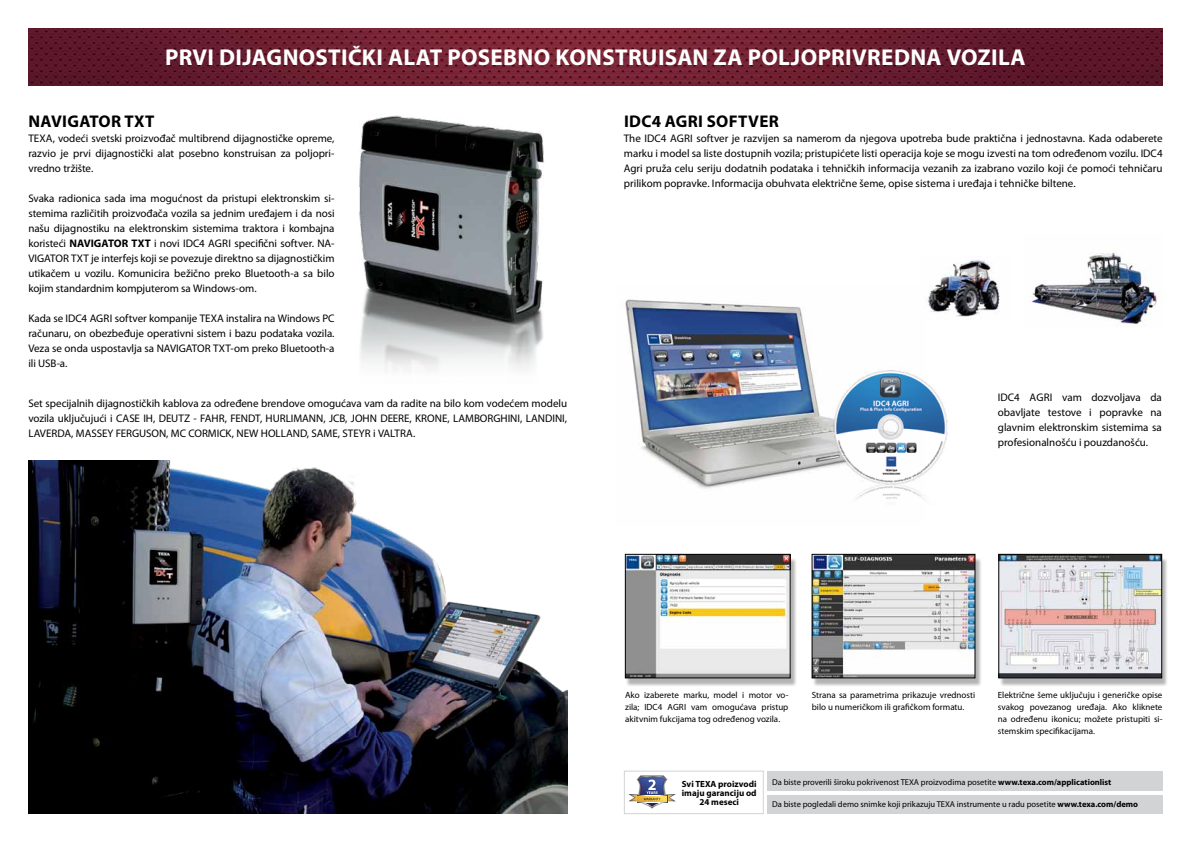
<style>
.page{position:relative;width:1191px;height:842px;background:#fff}
.page>*{position:absolute;margin:0;border:0;box-sizing:border-box;transform-origin:0 0}
.t1{font:700 23px "Myriad Pro";letter-spacing:.015em;color:#fff}
.t2{font:700 17px "Myriad Pro";letter-spacing:.02em;color:#000}
.t3{font:11px/15px "Myriad Pro";color:#000;text-align:justify}
.t4{font:9px/12px "Myriad Pro";color:#000}
.t5{font:700 9px/9px "Myriad Pro";color:#000;text-align:center}
.t6{font:8.5px "Myriad Pro";color:#000}
.s1{font-weight:700}
</style>
<div class="page">
<img style="left:28px;top:28px;width:1134px;height:57px">
<div style="left:625px;top:557px;width:172px;height:130px;background:#000;opacity:.3"></div>
<img style="left:627px;top:556px;width:161px;height:120px">
<div style="left:625px;top:554px;width:165px;height:124px;border:1px solid #000"></div>
<div style="left:812px;top:557px;width:170px;height:130px;background:#000;opacity:.3"></div>
<img style="left:814px;top:556px;width:159px;height:120px">
<div style="left:812px;top:554px;width:163px;height:124px;border:1px solid #000"></div>
<div style="left:999px;top:557px;width:169px;height:130px;background:#000;opacity:.3"></div>
<img style="left:1000px;top:556px;width:159px;height:120px">
<div style="left:998px;top:554px;width:163px;height:124px;border:1px solid #000"></div>
<img style="left:359px;top:115px;width:185px;height:255px">
<img style="left:625px;top:299px;width:195px;height:190px">
<img style="left:820px;top:370px;width:140px;height:184px">
<img style="left:927px;top:260px;width:73px;height:57px">
<img style="left:1031px;top:252px;width:126px;height:75px">
<img style="left:28px;top:460px;width:539px;height:354px">
<div style="left:766px;top:795px;width:396px;height:18px;background:#d1d3d4"></div>
<div style="left:766px;top:771px;width:396px;height:20px;background:#d1d3d4"></div>
<div style="left:624px;top:771px;width:140px;height:43px;border:1px solid #d1d3d4"></div>
<svg style="left:628px;top:776px;width:47px;height:32px"></svg>
<h1 class="t1" style="left:165px;top:43px;width:861px">PRVI DIJAGNOSTIČKI ALAT POSEBNO KONSTRUISAN ZA POLJOPRIVREDNA VOZILA</h1>
<h2 class="t2" style="left:29px;top:110px;width:24px">Navigator</h2>
<h2 class="t2" style="left:124px;top:110px;width:32px">TXT</h2>
<p class="t3" style="left:28px;top:131px;width:308px">TEXA, vodeći svetski proizvođač multibrend dijagnostičke opreme, razvio je prvi dijagnostički alat posebno konstruisan za poljopri&shy;vredno tržište.</p>
<p class="t3" style="left:28px;top:191px;width:308px">Svaka radionica sada ima mogućnost da pristupi elektronskim si&shy;stemima različitih proizvođača vozila sa jednim uređajem i da nosi našu dijagnostiku na elektronskim sistemima traktora i kombajna koristeći <span class="s1">NAVIGATOR TXT</span> i novi IDC4 Agri</p>
<p class="t3" style="left:28px;top:236px;width:308px;text-indent:206px">specifični softver. NA-VIGATOR TXT je interfejs koji se povezuje direktno sa dijagnostičkim utikačem u vozilu. Komunicira bežično preko Bluetooth-a sa bilo kojim standardnim kompjuterom sa Windows-om.</p>
<p class="t3" style="left:28px;top:311px;width:308px">Kada se IDC4 Agri softver kompanije TEXA instalira na Windows PC računaru, on obezbeđuje operativni sistem i bazu podataka vozila.<br>Veza se onda uspostavlja sa NAVIGATOR TXT-om preko Bluetooth-a ili USB-a.</p>
<p class="t3" style="left:28px;top:395px;width:540px">Set specijalnih dijagnostičkih kablova za određene brendove omogućava vam da radite na bilo kom vodećem modelu vozila uključujući i CASE IH, DEUTZ - FAHR, FENDT, HURLIMANN, JCB, JOHN DEERE, KRONE, LAMBORGHINI, LANDINI, LAVERDA, MASSEY FERGUSON, MC CORMICK, NEW HOLLAND, SAME, STEYR i VALTRA.</p>
<h2 class="t2" style="left:624px;top:110px;width:156px">IDC4 AGRI SOFTVER</h2>
<p class="t3" style="left:624px;top:131px;width:59px">The IDC4 Agri</p>
<p class="t3" style="left:624px;top:131px;width:540px;text-indent:73px">softver je razvijen sa namerom da njegova upotreba bude praktična i jednostavna. Kada odaberete marku i model sa liste dostupnih vozila; pristupićete listi operacija koje se mogu izvesti na tom određenom vozilu. IDC4<br>Agri pruža celu seriju dodatnih podataka i tehničkih informacija vezanih za izabrano vozilo koji će pomoći tehničaru prilikom popravke. Informacija obuhvata električne šeme, opise sistema i uređaja i tehničke biltene.</p>
<p class="t3" style="left:998px;top:390px;width:165px;text-indent:64px">vam dozvoljava da obavljate testove i popravke na glavnim elektronskim sistemima sa profesionalnošću i pouzdanošću.</p>
<p class="t3" style="left:998px;top:390px;width:45px">IDC4 Agri</p>
<p class="t4" style="left:625px;top:689px;width:165px">Ako izaberete marku, model i motor vo&shy;zila; IDC4 Agri</p>
<p class="t4" style="left:625px;top:701px;width:165px;text-indent:66px">vam omogućava pristup akitvnim fukcijama tog određenog vozila.</p>
<p class="t4" style="left:812px;top:689px;width:165px">Strana sa parametrima prikazuje vrednosti bilo u numeričkom ili grafičkom formatu.</p>
<p class="t4" style="left:998px;top:689px;width:166px;text-align:justify">Električne šeme uključuju i generičke opise svakog povezanog uređaja. Ako kliknete na određenu ikonicu; možete pristupiti si&shy;stemskim specifikacijama.</p>
<p class="t5" style="left:682px;top:779px;width:76px">Svi TEXA proizvodi imaju garanciju od<br>24 meseci</p>
<p class="t6" style="left:772px;top:777px;width:341px">Da biste proverili široku pokrivenost TEXA proizvodima posetite <span class="s1">www.texa.com/applicationlist</span></p>
<p class="t6" style="left:772px;top:799px;width:367px">Da biste pogledali demo snimke koji prikazuju TEXA instrumente u radu posetite <span class="s1">www.texa.com/demo</span></p>
</div>
